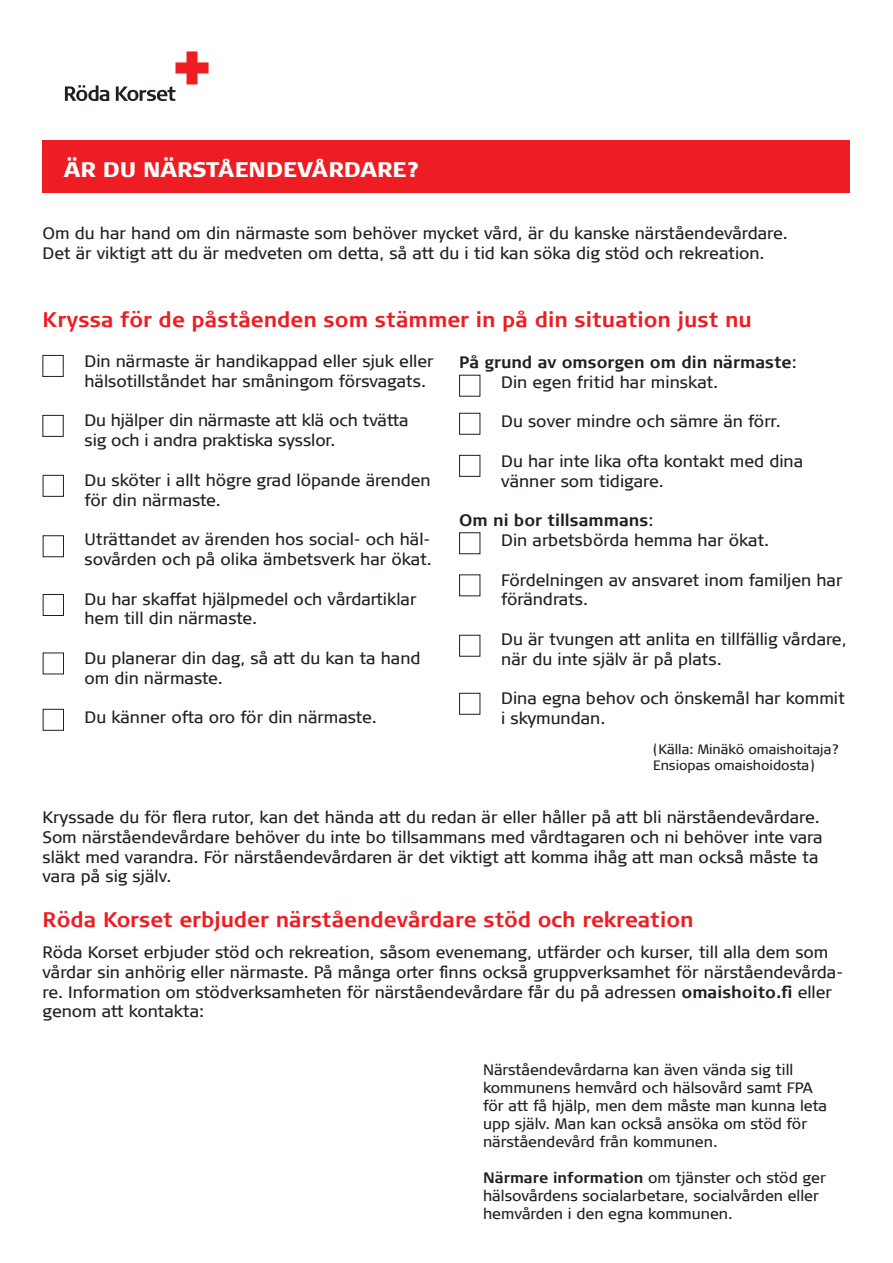
<style>
.page{position:relative;width:893px;height:1263px;background:#fff}
.page>*{position:absolute;margin:0;border:0;box-sizing:border-box;transform-origin:0 0}
.t1{font:700 21px "Signa Column";color:#ee1d23}
.t2{font:900 21px "Signa Column";color:#fff}
.t3{font:16.5px/19.8px "Signa Column";color:#231f20}
.t4{font:700 16.5px/19.8px "Signa Column";color:#231f20}
.t5{font:15px/18px "Signa Column";color:#231f20}
.t6{font:13.5px/16.2px "Signa Column";color:#231f20}
.s1{font-weight:400}
.s2{font-weight:700}
</style>
<div class="page">
<div style="left:43px;top:140px;width:807px;height:53px;background:#ee1d23"></div>
<div style="left:43px;top:355px;width:21px;height:22px;border:1px solid #231f20"></div>
<div style="left:43px;top:415px;width:21px;height:22px;border:1px solid #231f20"></div>
<div style="left:43px;top:475px;width:21px;height:22px;border:1px solid #231f20"></div>
<div style="left:43px;top:535px;width:21px;height:22px;border:1px solid #231f20"></div>
<div style="left:43px;top:594px;width:21px;height:22px;border:1px solid #231f20"></div>
<div style="left:43px;top:653px;width:21px;height:21px;border:1px solid #231f20"></div>
<div style="left:43px;top:709px;width:21px;height:22px;border:1px solid #231f20"></div>
<div style="left:459px;top:375px;width:21px;height:21px;border:1px solid #231f20"></div>
<div style="left:459px;top:413px;width:21px;height:22px;border:1px solid #231f20"></div>
<div style="left:459px;top:455px;width:21px;height:22px;border:1px solid #231f20"></div>
<div style="left:459px;top:532px;width:21px;height:22px;border:1px solid #231f20"></div>
<div style="left:459px;top:635px;width:21px;height:22px;border:1px solid #231f20"></div>
<div style="left:459px;top:693px;width:21px;height:22px;border:1px solid #231f20"></div>
<svg style="left:65px;top:85px;width:44px;height:16px"></svg>
<svg style="left:116px;top:51px;width:93px;height:50px"></svg>
<p class="t2" style="left:64px;top:156px;width:358px">ÄR DU NÄRSTÅENDEVÅRDARE?</p>
<p class="t3" style="left:43px;top:224px;width:747px">Om du har hand om din närmaste som behöver mycket vård, är du kanske närståendevårdare.<br>Det är viktigt att du är medveten om detta, så att du i tid kan söka dig stöd och rekreation.</p>
<p class="t1" style="left:43px;top:307px;width:711px">Kryssa för de påståenden som stämmer in på din situation just nu</p>
<p class="t3" style="left:85px;top:351px;width:351px">Din närmaste är handikappad eller sjuk eller hälsotillståndet har småningom försvagats.</p>
<p class="t3" style="left:85px;top:411px;width:326px">Du hjälper din närmaste att klä och tvätta sig och i andra praktiska sysslor.</p>
<p class="t3" style="left:85px;top:470px;width:348px">Du sköter i allt högre grad löpande ärenden för din närmaste.</p>
<p class="t3" style="left:85px;top:529px;width:349px">Uträttandet av ärenden hos social- och häl&shy;sovården och på olika ämbetsverk har ökat.</p>
<p class="t3" style="left:85px;top:589px;width:333px">Du har skaffat hjälpmedel och vårdartiklar hem till din närmaste.</p>
<p class="t3" style="left:85px;top:648px;width:337px">Du planerar din dag, så att du kan ta hand om din närmaste.</p>
<p class="t3" style="left:85px;top:708px;width:294px">Du känner ofta oro för din närmaste.</p>
<p class="t4" style="left:501px;top:352px;width:297px;text-indent:-42px">På grund av omsorgen om din närmaste<span class="s1">:<br>Din egen fritid har minskat.</span></p>
<p class="t3" style="left:501px;top:411px;width:281px">Du sover mindre och sämre än förr.</p>
<p class="t3" style="left:501px;top:451px;width:303px">Du har inte lika ofta kontakt med dina vänner som tidigare.</p>
<p class="t3" style="left:501px;top:510px;width:270px;text-indent:-42px"><span class="s2">Om ni bor tillsammans</span>:<br>Din arbetsbörda hemma har ökat.</p>
<p class="t3" style="left:501px;top:570px;width:343px">Fördelningen av ansvaret inom familjen har förändrats.</p>
<p class="t3" style="left:501px;top:629px;width:347px">Du är tvungen att anlita en tillfällig vårdare, när du inte själv är på plats.</p>
<p class="t3" style="left:501px;top:689px;width:345px">Dina egna behov och önskemål har kommit i skymundan.</p>
<p class="t6" style="left:653px;top:741px;width:187px">(Källa: Minäkö omaishoitaja?<br>Ensiopas omaishoidosta)</p>
<p class="t3" style="left:43px;top:807px;width:782px">Kryssade du för flera rutor, kan det hända att du redan är eller håller på att bli närståendevårdare.<br>Som närståendevårdare behöver du inte bo tillsammans med vårdtagaren och ni behöver inte vara släkt med varandra. För närståendevårdaren är det viktigt att komma ihåg att man också måste ta vara på sig själv.</p>
<p class="t1" style="left:43px;top:908px;width:653px">Röda Korset erbjuder närståendevårdare stöd och rekreation</p>
<p class="t3" style="left:43px;top:942px;width:802px">Röda Korset erbjuder stöd och rekreation, såsom evenemang, utfärder och kurser, till alla dem som vårdar sin anhörig eller närmaste. På många orter finns också gruppverksamhet för närståendevårda&shy;re. Information om stödverksamheten för närståendevårdare får du på adressen <span class="s2">omaishoito.fi</span> eller genom att kontakta:</p>
<p class="t5" style="left:483px;top:1061px;width:346px">Närståendevårdarna kan även vända sig till kommunens hemvård och hälsovård samt FPA för att få hjälp, men dem måste man kunna leta upp själv. Man kan också ansöka om stöd för närståendevård från kommunen.</p>
<p class="t5" style="left:483px;top:1169px;width:344px"><span class="s2">Närmare information</span> om tjänster och stöd ger hälsovårdens socialarbetare, socialvården eller hemvården i den egna kommunen.</p>
</div>
